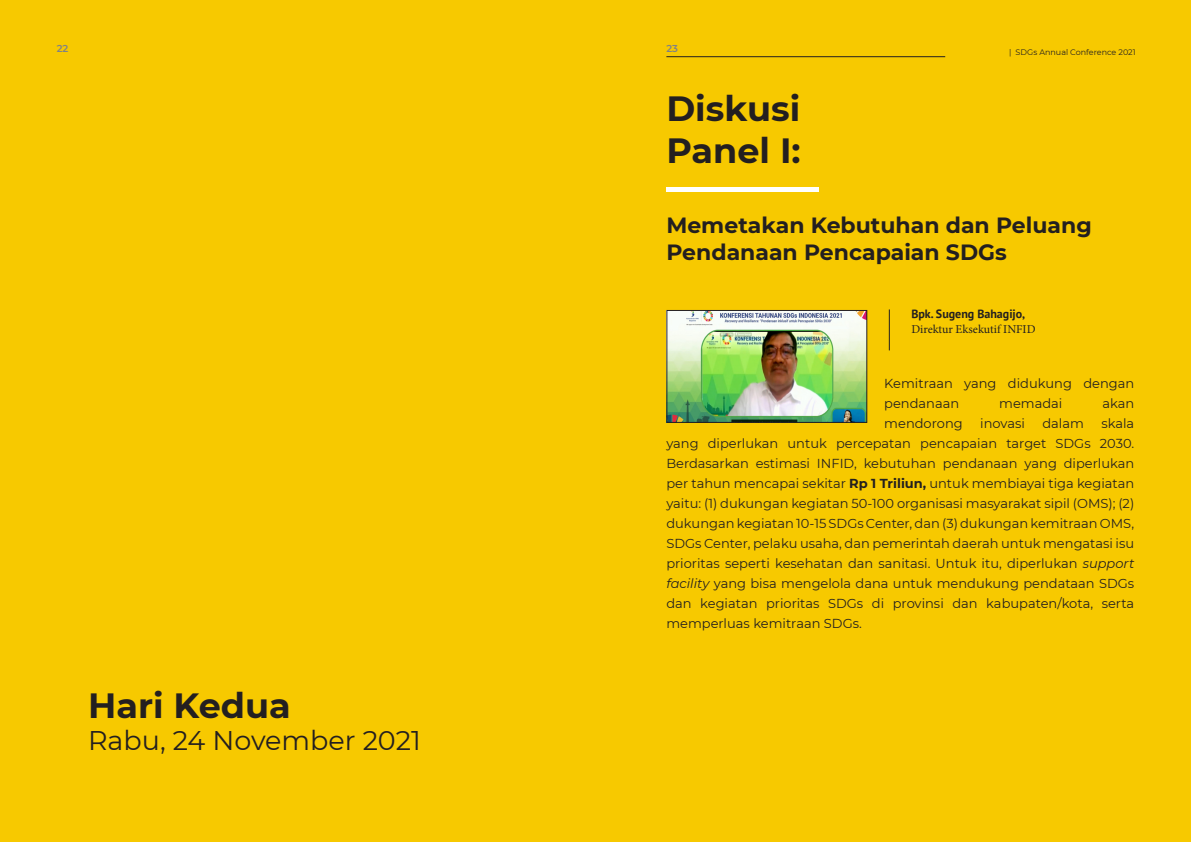
<style>
.page{position:relative;width:1191px;height:842px;background:#f7c900}
.page>*{position:absolute;margin:0;border:0;box-sizing:border-box;transform-origin:0 0}
.t1{font:700 35px/42px "Montserrat";color:#231f20}
.t2{font:27px "Montserrat";color:#231f20}
.t3{font:700 22px/26.4px "Montserrat";color:#231f20}
.t4{font:13px/20px "Montserrat";color:#231f20}
.t5{font:12px "Minion Pro";color:#231f20}
.t6{font:700 12px "PT Sans";color:#231f20}
.t7{font:600 10px "Montserrat";color:#808285}
.t8{font:8px "Montserrat";color:#231f20}
.s1{font-weight:900;color:#f7c900}
.s2{font-weight:700}
.s3{font-style:italic}
</style>
<div class="page">
<hr style="left:666px;top:188px;width:153px;height:4px;background:#fff">
<img style="left:668px;top:312px;width:197px;height:109px">
<div style="left:666px;top:310px;width:201px;height:113px;border:1px solid #231f20"></div>
<hr style="left:888px;top:309px;width:1px;height:41px;background:#231f20">
<hr style="left:666px;top:56px;width:279px;height:1px;background:#231f20">
<p class="t7" style="left:57px;top:41px;width:13px">22</p>
<p class="t7" style="left:666px;top:41px;width:13px">23</p>
<p class="t1" style="left:666px;top:85px;width:136px">Diskusi<br>Panel I:</p>
<p class="t8" style="left:956px;top:47px;width:181px"><span class="s1">PROSIDING</span> | SDGs Annual Conference 2021</p>
<p class="t3" style="left:666px;top:211px;width:427px">Memetakan Kebutuhan dan Peluang<br>Pendanaan Pencapaian SDGs</p>
<p class="t6" style="left:911px;top:306px;width:115px">Bpk. Sugeng Bahagijo,</p>
<p class="t5" style="left:911px;top:321px;width:126px">Direktur Eksekutif INFID</p>
<p class="t4" style="left:884px;top:372px;width:251px">Kemitraan yang didukung dengan pendanaan</p>
<p class="t4" style="left:999px;top:392px;width:65px">memadai</p>
<p class="t4" style="left:1102px;top:392px;width:33px">akan</p>
<p class="t1" style="left:88px;top:683px;width:204px">Hari Kedua</p>
<p class="t2" style="left:88px;top:722px;width:334px">Rabu, 24 November 2021</p>
<p class="t4" style="left:666px;top:412px;width:469px;text-align:justify;text-indent:435px">skala yang diperlukan untuk percepatan pencapaian target SDGs 2030.<br>Berdasarkan estimasi INFID, kebutuhan pendanaan yang diperlukan per tahun mencapai sekitar <span class="s2">Rp 1 Triliun,</span> untuk membiayai tiga kegiatan yaitu: (1) dukungan kegiatan 50-100 organisasi masyarakat sipil (OMS); (2) dukungan kegiatan 10-15 SDGs Center, dan (3) dukungan kemitraan OMS, SDGs Center, pelaku usaha, dan pemerintah daerah untuk mengatasi isu prioritas seperti kesehatan dan sanitasi. Untuk itu, diperlukan <span class="s3">support facility</span> yang bisa mengelola dana untuk mendukung pendataan SDGs dan kegiatan prioritas SDGs di provinsi dan kabupaten/kota, serta memperluas kemitraan SDGs.</p>
<p class="t4" style="left:884px;top:412px;width:80px">mendorong</p>
<p class="t4" style="left:980px;top:412px;width:46px">inovasi</p>
<p class="t4" style="left:1042px;top:412px;width:43px">dalam</p>
</div>
